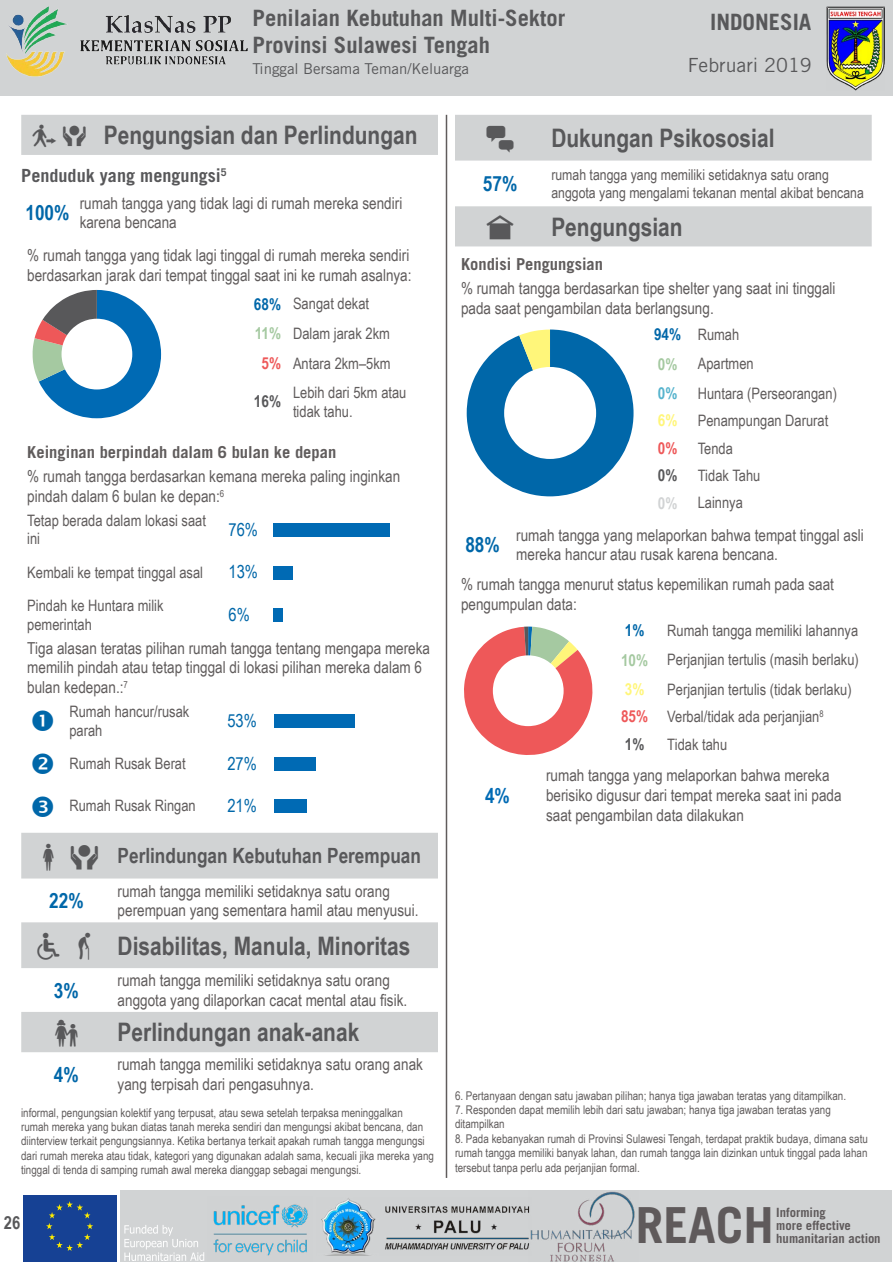
<style>
.page{position:relative;width:893px;height:1263px;background:#fff}
.page>*{position:absolute;margin:0;border:0;box-sizing:border-box;transform-origin:0 0}
.t1{font:234px "Chartwell Pies";color:#0067a9}
.t2{font:203.55px "Chartwell Bars Vertical";letter-spacing:.065em;color:#006ab4;scale:.85 1}
.t3{font:180px "Chartwell Pies";color:#006ab4}
.t4{font:700 49.65px "Trade Gothic LT Std";color:#5f5a5b}
.t5{font:700 25.5px "Arial Narrow";color:#58585a}
.t6{font:700 22.5px/27px "Trade Gothic LT Std";color:#58585a}
.t7{font:700 21px/44.8px "Arial Narrow";color:#58585a}
.t8{font:700 21px "Arial Narrow";color:#0067a9}
.t9{font:700 21px "Arial Narrow";color:#006ab4}
.t10{font:19.5px "Trade Gothic LT Std";color:#58585a}
.t11{font:700 18.15px "Trade Gothic LT Std";color:#58585a}
.t12{font:18px "Arial Narrow";color:#0067a9}
.t13{font:700 18px "Arial Narrow";color:#58585a}
.t14{font:16.5px/19.8px "Arial Narrow";color:#605c5c}
.t15{font:700 16.5px "Trade Gothic LT Std";color:#605c5c}
.t16{font:700 16.5px "Arial Narrow";color:#58585a}
.t17{font:700 16.5px "Arial Narrow";color:#0067a9}
.t18{font:700 16.5px "Arial Narrow";color:#fff67a}
.t19{font:15.75px/18.9px "Arial Narrow";color:#605c5c}
.t20{font:15px/18px "Arial Narrow";color:#605c5c}
.t21{font:15px "Trade Gothic LT Std";color:#58585a}
.t22{font:700 12.75px/12.8px "Trade Gothic LT Std";color:#5f5a5b}
.t23{font:12px/14.4px "Arial Narrow";color:#605c5c}
.s1{font-family:"OCHA Icons Unbounded";font-weight:400;font-size:30px}
.s2{font-weight:700;font-size:16.5px;color:#0067a9}
.s3{font-weight:700;font-size:16.5px;color:#a5c9a1}
.s4{font-weight:700;font-size:16.5px;color:#ee5859}
.s5{font-family:"OCHA Icons Unbounded";font-weight:400;font-size:36px}
.s6{color:#0067a9}
.s7{color:#a5c9a1}
.s8{color:#ee5859}
.s9{color:#58585a}
.s10{color:#fff}
.s11{font-weight:700;font-size:16.5px;color:#56b3cd}
.s12{font-weight:700;font-size:16.5px;color:#fff67a}
.s13{font-weight:700;font-size:16.5px;color:#58585a}
.s14{font-weight:700;font-size:16.5px;color:#d1d3d4}
.s15{color:#fff67a}
</style>
<div class="page">
<div style="left:0;top:0;width:893px;height:96px;background:#d1d3d4"></div>
<div style="left:120px;top:1191px;width:772px;height:71px;background:#d1d3d4"></div>
<hr style="left:446px;top:115px;width:1px;height:1063px;background:#605c5c">
<div style="left:21px;top:1191px;width:97px;height:70px;background:linear-gradient(to right,#fff,#fff)"></div>
<div style="left:23px;top:1195px;width:93px;height:66px;background:#164194"></div>
<svg style="left:46px;top:1201px;width:47px;height:50px"></svg>
<svg style="left:124px;top:1225px;width:80px;height:36px"></svg>
<img style="left:321px;top:1198px;width:207px;height:58px">
<img style="left:6px;top:6px;width:242px;height:71px">
<img style="left:827px;top:6px;width:57px;height:84px">
<img style="left:213px;top:1204px;width:95px;height:52px">
<img style="left:528px;top:1191px;width:107px;height:71px">
<div style="left:455px;top:115px;width:417px;height:46px;background:#d1d3d4"></div>
<div style="left:455px;top:206px;width:417px;height:40px;background:#d1d3d4"></div>
<div style="left:21px;top:115px;width:417px;height:40px;background:#d1d3d4"></div>
<svg style="left:21px;top:833px;width:417px;height:219px;fill:#d1d3d4"></svg>
<svg style="left:46px;top:889px;width:41px;height:23px"></svg>
<svg style="left:51px;top:978px;width:31px;height:23px"></svg>
<h3 class="t6" style="left:253px;top:5px;width:314px">Penilaian Kebutuhan Multi-Sektor<br>Provinsi Sulawesi Tengah</h3>
<h3 class="t6" style="left:710px;top:8px;width:103px">INDONESIA</h3>
<p class="t10" style="left:688px;top:53px;width:126px">Februari 2019</p>
<p class="t21" style="left:253px;top:60px;width:218px">Tinggal Bersama Teman/Keluarga</p>
<h3 class="t5" style="left:30px;top:116px;width:389px"><span class="s1">K&amp;</span> Pengungsian dan Perlindungan</h3>
<p class="t11" style="left:21px;top:164px;width:207px">Penduduk yang mengungsi<sup>5</sup></p>
<p class="t8" style="left:25px;top:197px;width:46px">100%</p>
<p class="t14" style="left:80px;top:192px;width:324px">rumah tangga yang tidak lagi di rumah mereka sendiri karena bencana</p>
<p class="t14" style="left:27px;top:245px;width:386px">% rumah tangga yang tidak lagi tinggal di rumah mereka sendiri berdasarkan jarak dari tempat tinggal saat ini ke rumah asalnya:</p>
<p class="t19" style="left:254px;top:294px;width:117px"><span class="s2">68%</span> Sangat dekat</p>
<p class="t19" style="left:255px;top:323px;width:137px"><span class="s3">11%</span> Dalam jarak 2km</p>
<p class="t19" style="left:261px;top:353px;width:131px"><span class="s4">5%</span> Antara 2km–5km</p>
<p class="t16" style="left:254px;top:389px;width:29px">16%</p>
<p class="t19" style="left:293px;top:382px;width:115px">Lebih dari 5km atau tidak tahu.</p>
<p class="t15" style="left:27px;top:442px;width:310px">Keinginan berpindah dalam 6 bulan ke depan</p>
<p class="t14" style="left:27px;top:466px;width:375px">% rumah tangga berdasarkan kemana mereka paling inginkan pindah dalam 6 bulan ke depan:<sup>6</sup></p>
<p class="t19" style="left:27px;top:510px;width:180px">Tetap berada dalam lokasi saat ini</p>
<p class="t12" style="left:229px;top:516px;width:31px">76%</p>
<p class="t19" style="left:27px;top:562px;width:177px">Kembali ke tempat tinggal asal</p>
<p class="t12" style="left:229px;top:559px;width:31px">13%</p>
<p class="t19" style="left:27px;top:595px;width:138px">Pindah ke Huntara milik pemerintah</p>
<p class="t12" style="left:229px;top:601px;width:23px">6%</p>
<p class="t14" style="left:27px;top:637px;width:404px">Tiga alasan teratas pilihan rumah tangga tentang mengapa mereka memilih pindah atau tetap tinggal di lokasi pilihan mereka dalam 6 bulan kedepan.:<sup>7</sup></p>
<p class="t19" style="left:69px;top:701px;width:121px">Rumah hancur/rusak parah</p>
<p class="t12" style="left:227px;top:707px;width:31px">53%</p>
<p class="t19" style="left:69px;top:753px;width:118px">Rumah Rusak Berat</p>
<p class="t12" style="left:227px;top:750px;width:31px">27%</p>
<p class="t19" style="left:69px;top:796px;width:128px">Rumah Rusak Ringan</p>
<p class="t12" style="left:227px;top:792px;width:31px">21%</p>
<p class="t7" style="left:49px;top:832px;width:373px;text-indent:-19px"><span class="s5">^&amp;</span> Perlindungan Kebutuhan Perempuan<br><span class="s6">22%</span></p>
<h3 class="t3" style="left:24px;top:244px;width:285px">+68<span class="s7">+1</span><span class="s8">5</span><span class="s9">16</span><span class="s10">B</span></h3>
<h2 class="t2" style="left:469px;top:514px;width:363px;rotate:90deg">76136 532721</h2>
<p class="t14" style="left:118px;top:880px;width:302px">rumah tangga memiliki setidaknya satu orang perempuan yang sementara hamil atau menyusui.</p>
<h3 class="t5" style="left:30px;top:926px;width:382px"><span class="s5">d`</span> Disabilitas, Manula, Minoritas</h3>
<p class="t8" style="left:54px;top:974px;width:26px">3%</p>
<p class="t14" style="left:118px;top:970px;width:291px">rumah tangga memiliki setidaknya satu orang anggota yang dilaporkan cacat mental atau fisik.</p>
<h3 class="t5" style="left:48px;top:1013px;width:312px"><span class="s5">Z</span> Perlindungan anak-anak</h3>
<p class="t8" style="left:54px;top:1058px;width:26px">4%</p>
<p class="t14" style="left:118px;top:1054px;width:307px">rumah tangga memiliki setidaknya satu orang anak yang terpisah dari pengasuhnya.</p>
<p class="t23" style="left:21px;top:1105px;width:414px">informal, pengungsian kolektif yang terpusat, atau sewa setelah terpaksa meninggalkan<br>rumah mereka yang bukan diatas tanah mereka sendiri dan mengungsi akibat bencana, dan diinterview terkait pengungsiannya. Ketika bertanya terkait apakah rumah tangga mengungsi dari rumah mereka atau tidak, kategori yang digunakan adalah sama, kecuali jika mereka yang tinggal di tenda di samping rumah awal mereka dianggap sebagai mengungsi.</p>
<p class="t13" style="left:4px;top:1209px;width:18px">26</p>
<h3 class="t5" style="left:482px;top:119px;width:294px"><span class="s5">l</span> Dukungan Psikososial</h3>
<p class="t8" style="left:483px;top:168px;width:36px">57%</p>
<p class="t20" style="left:551px;top:165px;width:314px">rumah tangga yang memiliki setidaknya satu orang anggota yang mengalami tekanan mental akibat bencana</p>
<h3 class="t5" style="left:482px;top:207px;width:202px"><span class="s5">(</span> Pengungsian</h3>
<p class="t15" style="left:461px;top:254px;width:144px">Kondisi Pengungsian</p>
<p class="t14" style="left:461px;top:278px;width:376px">% rumah tangga berdasarkan tipe shelter yang saat ini tinggali pada saat pengambilan data berlangsung.</p>
<p class="t19" style="left:654px;top:319px;width:184px;line-height:29.5px"><span class="s2">94%</span> Rumah<br><span class="s3">0%</span> Apartmen<br><span class="s11">0%</span> Huntara (Perseorangan)</p>
<p class="t19" style="left:658px;top:406px;width:172px;line-height:27.5px"><span class="s12">6%</span> Penampungan Darurat<br><span class="s4">0%</span> Tenda<br><span class="s13">0%</span> Tidak Tahu<br><span class="s14">0%</span> Lainnya</p>
<p class="t8" style="left:465px;top:529px;width:36px">88%</p>
<p class="t14" style="left:516px;top:524px;width:349px">rumah tangga yang melaporkan bahwa tempat tinggal asli mereka hancur atau rusak karena bencana.</p>
<p class="t14" style="left:461px;top:574px;width:375px">% rumah tangga menurut status kepemilikan rumah pada saat pengumpulan data:</p>
<p class="t17" style="left:625px;top:618px;width:21px">1%</p>
<h1 class="t1" style="left:455px;top:269px;width:333px">94<span class="s15">6</span><span class="s10">B</span></h1>
<p class="t19" style="left:621px;top:615px;width:239px;line-height:29.5px;text-align:right">Rumah tangga memiliki lahannya<br><span class="s3">10%</span> Perjanjian tertulis (masih berlaku)</p>
<p class="t18" style="left:625px;top:677px;width:21px">3%</p>
<h3 class="t3" style="left:455px;top:580px;width:286px">+1<span class="s7">+0</span><span class="s15">3</span><span class="s8">85</span><span class="s9">1</span><span class="s10">B</span></h3>
<p class="t19" style="left:621px;top:675px;width:232px;line-height:27.3px;text-indent:46px">Perjanjian tertulis (tidak berlaku)<br><span class="s4">85%</span> Verbal/tidak ada perjanjian<sup>8</sup></p>
<p class="t16" style="left:625px;top:731px;width:21px">1%</p>
<p class="t19" style="left:667px;top:734px;width:62px">Tidak tahu</p>
<p class="t9" style="left:485px;top:780px;width:26px">4%</p>
<p class="t14" style="left:546px;top:765px;width:297px">rumah tangga yang melaporkan bahwa mereka berisiko digusur dari tempat mereka saat ini pada saat pengambilan data dilakukan</p>
<p class="t23" style="left:455px;top:1088px;width:393px">6. Pertanyaan dengan satu jawaban pilihan; hanya tiga jawaban teratas yang ditampilkan.</p>
<p class="t23" style="left:455px;top:1102px;width:377px">7. Responden dapat memilih lebih dari satu jawaban; hanya tiga jawaban teratas yang ditampilkan</p>
<p class="t23" style="left:455px;top:1131px;width:414px;text-align:justify">8. Pada kebanyakan rumah di Provinsi Sulawesi Tengah, terdapat praktik budaya, dimana satu rumah tangga memiliki banyak lahan, dan rumah tangga lain dizinkan untuk tinggal pada lahan tersebut tanpa perlu ada perjanjian formal.</p>
<h3 class="t4" style="left:636px;top:1195px;width:140px">REACH</h3>
<p class="t22" style="left:776px;top:1206px;width:106px">Informing<br>more effective humanitarian action</p>
</div>
